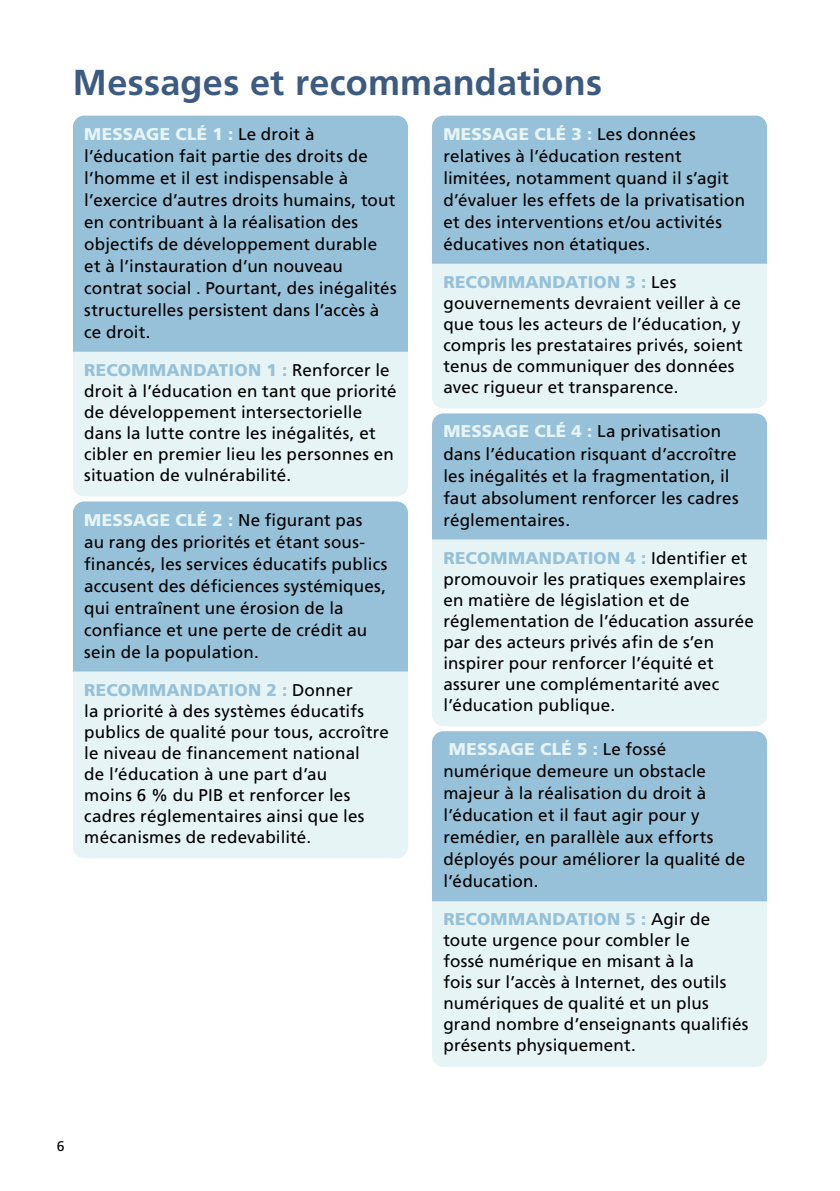
<style>
.page{position:relative;width:840px;height:1191px;background:#fff}
.page>*{position:absolute;margin:0;border:0;box-sizing:border-box;transform-origin:0 0}
.t1{font:700 36px "Frutiger LT Pro";letter-spacing:.005em;color:#3d5a80}
.t2{font:17px/22px "Frutiger LT Pro";letter-spacing:.01em;color:#000}
.t3{font:14px "Frutiger LT Pro";color:#000}
.s1{font-weight:900;color:#e6f4f5}
.s2{font-weight:900;color:#97c1d9}
</style>
<div class="page">
<div style="left:73px;top:116px;width:335px;height:236px;background:#97c1d9"></div>
<div style="left:73px;top:352px;width:335px;height:144px;background:#e6f4f5"></div>
<div style="left:73px;top:501px;width:335px;height:170px;background:#97c1d9"></div>
<div style="left:73px;top:671px;width:335px;height:187px;background:#e6f4f5"></div>
<div style="left:432px;top:116px;width:334px;height:148px;background:#97c1d9"></div>
<div style="left:432px;top:264px;width:334px;height:144px;background:#e6f4f5"></div>
<div style="left:432px;top:413px;width:334px;height:126px;background:#97c1d9"></div>
<div style="left:432px;top:539px;width:334px;height:187px;background:#e6f4f5"></div>
<div style="left:432px;top:731px;width:334px;height:170px;background:#97c1d9"></div>
<div style="left:432px;top:901px;width:334px;height:166px;background:#e6f4f5"></div>
<h1 class="t1" style="left:73px;top:61px;width:530px">Messages et recommandations</h1>
<p class="t2" style="left:84px;top:123px;width:313px"><span class="s1">MESSAGE CLÉ 1 :</span> Le droit à l’éducation fait partie des droits de l’homme et il est indispensable à l’exercice d’autres droits humains, tout en contribuant à la réalisation des objectifs de développement durable et à l’instauration d’un nouveau contrat social . Pourtant, des inégalités structurelles persistent dans l’accès à ce droit.</p>
<p class="t2" style="left:84px;top:359px;width:313px;line-height:21px"><span class="s2">RECOMMANDATION 1 :</span> Renforcer le droit à l’éducation en tant que priorité de développement intersectorielle dans la lutte contre les inégalités, et cibler en premier lieu les personnes en situation de vulnérabilité.</p>
<p class="t2" style="left:84px;top:509px;width:304px"><span class="s1">MESSAGE CLÉ 2 :</span> Ne figurant pas<br>au rang des priorités et étant sous&shy;financés, les services éducatifs publics accusent des déficiences systémiques, qui entraînent une érosion de la confiance et une perte de crédit au sein de la population.</p>
<p class="t2" style="left:84px;top:679px;width:306px;line-height:21px"><span class="s2">RECOMMANDATION 2 :</span> Donner<br>la priorité à des systèmes éducatifs publics de qualité pour tous, accroître le niveau de financement national<br>de l’éducation à une part d’au<br>moins 6 % du PIB et renforcer les cadres réglementaires ainsi que les mécanismes de redevabilité.</p>
<p class="t2" style="left:443px;top:123px;width:303px"><span class="s1">MESSAGE CLÉ 3 :</span> Les données relatives à l’éducation restent limitées, notamment quand il s’agit d’évaluer les effets de la privatisation et des interventions et/ou activités éducatives non étatiques.</p>
<p class="t2" style="left:443px;top:271px;width:301px;line-height:21px"><span class="s2">RECOMMANDATION 3 :</span> Les gouvernements devraient veiller à ce que tous les acteurs de l’éducation, y compris les prestataires privés, soient tenus de communiquer des données avec rigueur et transparence.</p>
<p class="t2" style="left:443px;top:421px;width:296px"><span class="s1">MESSAGE CLÉ 4 :</span> La privatisation dans l’éducation risquant d’accroître les inégalités et la fragmentation, il faut absolument renforcer les cadres réglementaires.</p>
<p class="t2" style="left:443px;top:547px;width:312px;line-height:21px"><span class="s2">RECOMMANDATION 4 :</span> Identifier et promouvoir les pratiques exemplaires en matière de législation et de réglementation de l’éducation assurée par des acteurs privés afin de s’en inspirer pour renforcer l’équité et assurer une complémentarité avec l’éducation publique.</p>
<p class="t2" style="left:443px;top:738px;width:303px"><span class="s2">.</span><span class="s1">MESSAGE CLÉ 5 :</span> Le fossé numérique demeure un obstacle majeur à la réalisation du droit à l’éducation et il faut agir pour y remédier, en parallèle aux efforts déployés pour améliorer la qualité de l’éducation.</p>
<p class="t2" style="left:443px;top:909px;width:306px;line-height:21px"><span class="s2">RECOMMANDATION 5 :</span> Agir de toute urgence pour combler le<br>fossé numérique en misant à la<br>fois sur l’accès à Internet, des outils numériques de qualité et un plus grand nombre d’enseignants qualifiés présents physiquement.</p>
<p class="t3" style="left:57px;top:1138px;width:9px">6</p>
</div>
